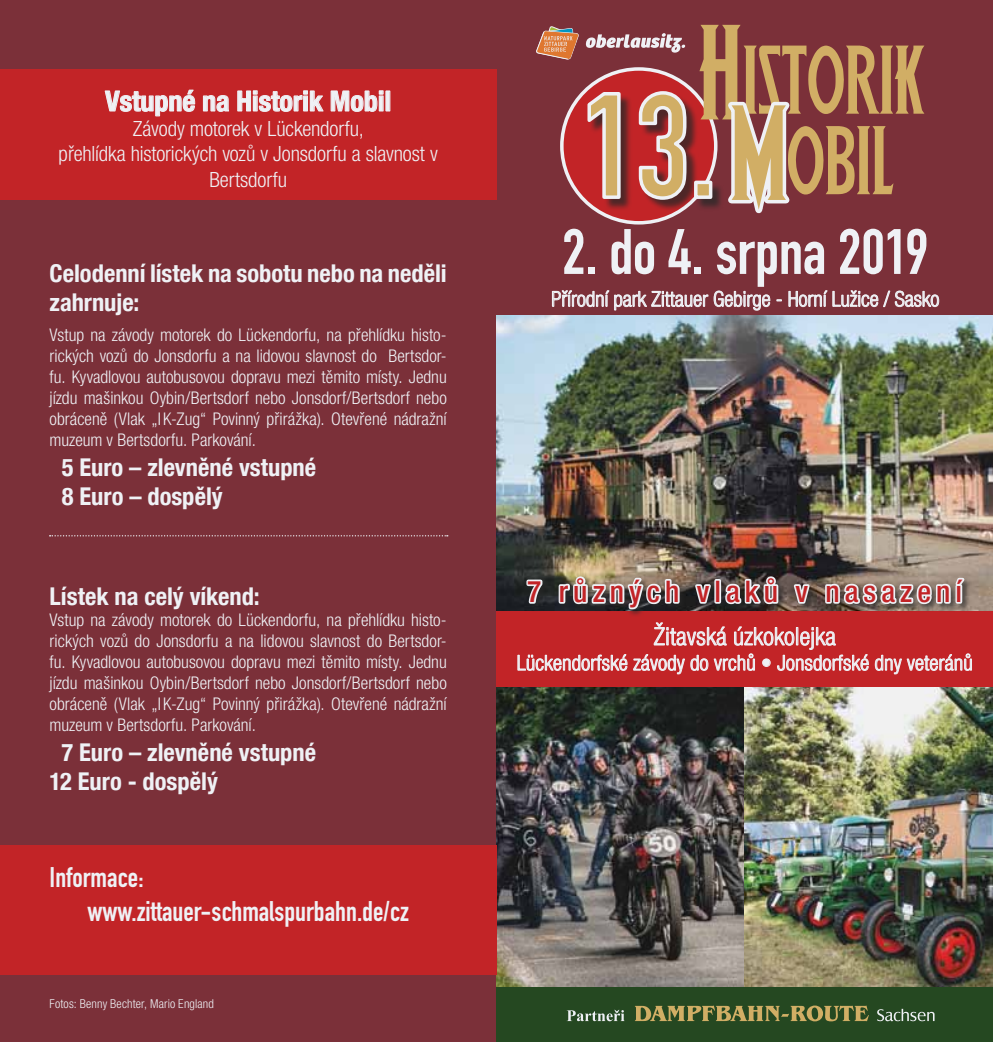
<style>
.page{position:relative;width:993px;height:1042px;background:#fff}
.page>*{position:absolute;margin:0;border:0;box-sizing:border-box;transform-origin:0 0}
.t1{font:71.75px "Wolf's Bane";color:#d1ae65}
.t2{font:63px "DIN Engschrift Std";letter-spacing:-.01em;color:#eff1f5}
.t3{font:500 condensed 29.75px "Helvetica Neue LT Com";letter-spacing:.17em;color:#c22427}
.t4{font:28px/33.6px "DIN Engschrift Std";color:#eff1f5}
.t5{font:700 condensed 28px "Helvetica Neue LT Com";color:#eff1f5}
.t6{font:700 condensed 24.5px/29.4px "Helvetica Neue LT Com";color:#eff1f5}
.t7{font:300 condensed 24.5px "Helvetica Neue LT Com";letter-spacing:.01em;color:#eff1f5}
.t8{font:300 condensed 21px/25.2px "Helvetica Neue LT Com";color:#eff1f5;text-align:center}
.t9{font:300 condensed 17.5px/21px "Helvetica Neue LT Com";color:#eff1f5;text-align:justify}
.t10{font:300 condensed 12.25px "Helvetica Neue LT Com";letter-spacing:.01em;color:#eff1f5}
.s1{font-size:85.75px}
.s2{font-family:"DIN Engschrift Std";font-size:145.25px}
</style>
<div class="page">
<div style="left:0;top:0;width:992px;height:1042px;background:#7b3039"></div>
<img style="left:496px;top:686px;width:248px;height:301px">
<img style="left:496px;top:315px;width:496px;height:296px">
<img style="left:744px;top:686px;width:248px;height:301px">
<div style="left:0;top:70px;width:496px;height:130px;background:#c22427"></div>
<div style="left:561px;top:69px;width:154px;height:154px;background:#c22427;border-radius:50%"></div>
<div style="left:560px;top:67px;width:157px;height:157px;border:4px solid #eff1f5;border-radius:50%"></div>
<svg style="left:728px;top:101px;width:62px;height:113px"></svg>
<div style="left:589px;top:93px;width:135px;height:119px;background:#282828;opacity:.75"></div>
<svg style="left:585px;top:90px;width:37px;height:111px"></svg>
<svg style="left:636px;top:91px;width:52px;height:111px"></svg>
<div style="left:693px;top:181px;width:19px;height:18px;border:4px solid #eff1f5"></div>
<svg style="left:552px;top:290px;width:218px;height:21px"></svg>
<svg style="left:788px;top:290px;width:151px;height:18px"></svg>
<div style="left:496px;top:611px;width:496px;height:75px;background:#c22427"></div>
<div style="left:496px;top:987px;width:496px;height:55px;background:#254821"></div>
<svg style="left:566px;top:1010px;width:58px;height:11px"></svg>
<svg style="left:877px;top:1009px;width:57px;height:12px"></svg>
<svg style="left:635px;top:1005px;width:233px;height:16px"></svg>
<svg style="left:104px;top:89px;width:91px;height:28px"></svg>
<svg style="left:203px;top:95px;width:26px;height:17px"></svg>
<svg style="left:237px;top:90px;width:87px;height:22px"></svg>
<svg style="left:330px;top:90px;width:53px;height:22px"></svg>
<div style="left:379px;top:96px;width:4px;height:15px;border:1px solid #eff1f5"></div>
<div style="left:0;top:846px;width:496px;height:129px;background:#c22427"></div>
<svg style="left:50px;top:535px;width:397px;height:1px"></svg>
<svg style="left:517px;top:573px;width:455px;height:102px"></svg>
<svg style="left:536px;top:26px;width:42px;height:34px"></svg>
<svg style="left:585px;top:33px;width:100px;height:20px"></svg>
<h3 class="t5" style="left:105px;top:84px;width:287px">Vstupné na Historik Mobil</h3>
<p class="t8" style="left:59px;top:116px;width:380px">Závody motorek v Lückendorfu,<br>přehlídka historických vozů v Jonsdorfu a slavnost v<br>Bertsdorfu</p>
<h3 class="t6" style="left:50px;top:259px;width:398px">Celodenní lístek na sobotu nebo na neděli zahrnuje:</h3>
<p class="t9" style="left:50px;top:324px;width:398px">Vstup na závody motorek do Lückendorfu, na přehlídku histo&shy;rických vozů do Jonsdorfu a na lidovou slavnost do Bertsdor&shy;fu. Kyvadlovou autobusovou dopravu mezi těmito místy. Jednu jízdu mašinkou Oybin/Bertsdorf nebo Jonsdorf/Bertsdorf nebo obráceně (Vlak „I K-Zug“ Povinný přirážka). Otevřené nádražní muzeum v Bertsdorfu. Parkování.</p>
<h3 class="t6" style="left:62px;top:452px;width:256px">5 Euro – zlevněné vstupné<br>8 Euro – dospělý</h3>
<h3 class="t6" style="left:50px;top:582px;width:211px">Lístek na celý víkend:</h3>
<p class="t9" style="left:50px;top:610px;width:398px">Vstup na závody motorek do Lückendorfu, na přehlídku histo&shy;rických vozů do Jonsdorfu a na lidovou slavnost do Bertsdor&shy;fu. Kyvadlovou autobusovou dopravu mezi těmito místy. Jednu jízdu mašinkou Oybin/Bertsdorf nebo Jonsdorf/Bertsdorf nebo obráceně (Vlak „I K-Zug“ Povinný přirážka). Otevřené nádražní muzeum v Bertsdorfu. Parkování.</p>
<h3 class="t6" style="left:50px;top:737px;width:268px;text-indent:12px">7 Euro – zlevněné vstupné<br>12 Euro - dospělý</h3>
<h3 class="t4" style="left:87px;top:860px;width:323px;text-indent:-38px">Informace: www.zittauer-schmalspurbahn.de/cz</h3>
<p class="t10" style="left:50px;top:996px;width:166px">Fotos: Benny Bechter, Mario England</p>
<h1 class="t1" style="left:699px;top:31px;width:228px"><span class="s1">H</span>istorik</h1>
<h1 class="t1" style="left:581px;top:111px;width:315px"><span class="s2">13.</span> <span class="s1">M</span>obil</h1>
<h2 class="t2" style="left:562px;top:215px;width:368px">2. do 4. srpna 2019</h2>
<p class="t8" style="left:551px;top:286px;width:389px">Přírodní park Zittauer Gebirge - Horní Lužice / Sasko</p>
<h3 class="t3" style="left:527px;top:574px;width:436px">7 různých vlaků v nasazení</h3>
<h3 class="t7" style="left:653px;top:622px;width:183px">Žitavská úzkokolejka</h3>
<p class="t8" style="left:516px;top:650px;width:457px">Lückendorfské závody do vrchů • Jonsdorfské dny veteránů</p>
</div>
